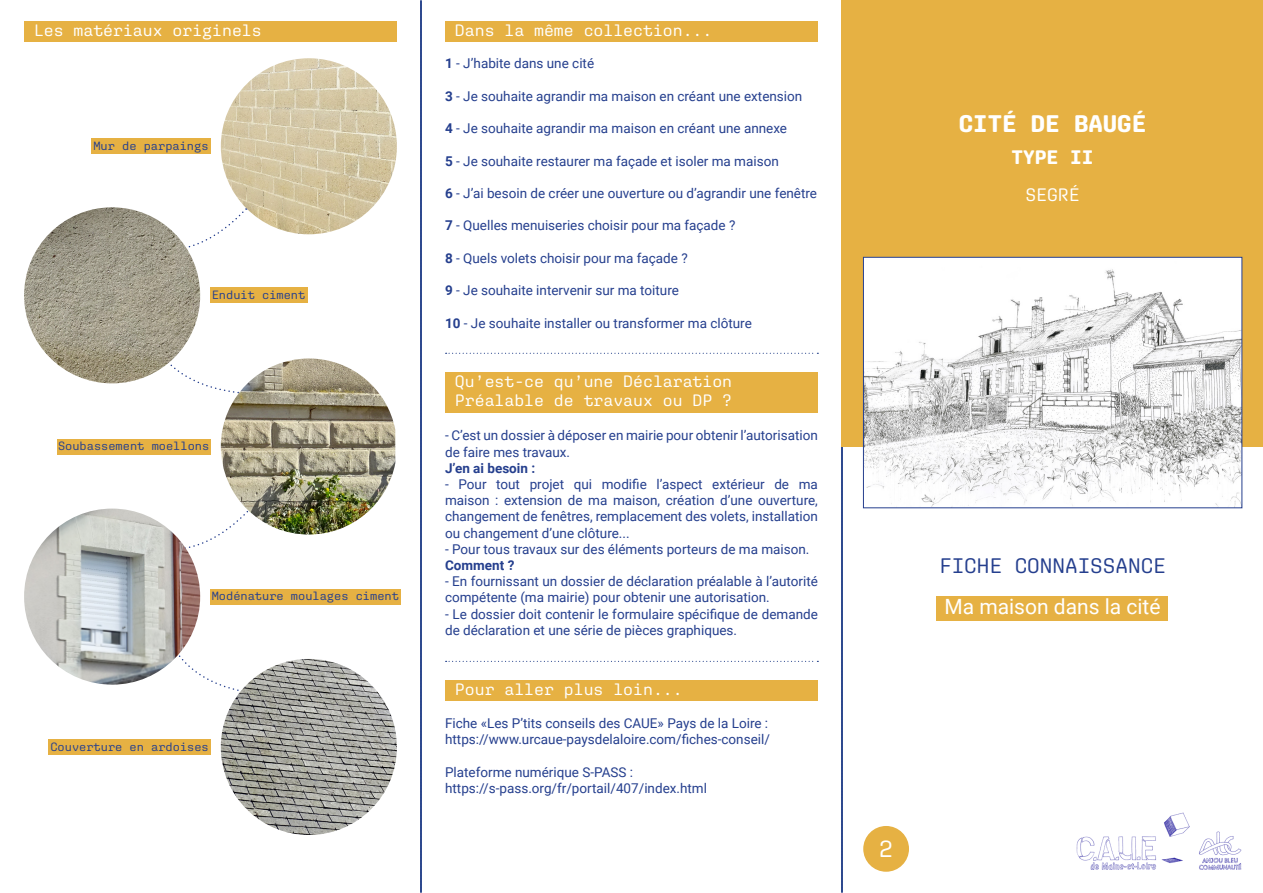
<style>
.page{position:relative;width:1263px;height:893px;background:#fff}
.page>*{position:absolute;margin:0;border:0;box-sizing:border-box;transform-origin:0 0}
.Pour_Titre{font:700 24px "Aglet Mono";color:#fff}
.Pour_Titre-2{font:24px "Aglet Mono";color:#fff}
.Pour_texte{font:21px "Roboto";color:#fff}
.Pour_Titre-3{font:21px "Aglet Mono";color:#253f8e}
.Pour_Titre-4{font:700 19.5px "Aglet Mono";color:#fff}
.Pour_Titre-5{font:18px "Aglet Mono";color:#fff}
.Pour_Titre-6{font:16.5px/19.8px "Aglet Mono";color:#fff}
.Pour_texte-2{font:13.5px/16.2px "Roboto";color:#253f8e}
.t1{font:700 13.5px "Roboto";color:#253f8e}
.Pour_Titre-7{font:12px "Aglet Mono";color:#253f8e}
.s1{font-weight:700}
</style>
<div class="page">
<div style="left:445px;top:21px;width:373px;height:21px;background:#e6b143"></div>
<div style="left:24px;top:21px;width:373px;height:21px;background:#e6b143"></div>
<div style="left:445px;top:680px;width:373px;height:20px;background:#e6b143"></div>
<div style="left:445px;top:372px;width:373px;height:40px;background:#e6b143"></div>
<svg style="left:421px;top:1px;width:1px;height:892px"></svg>
<svg style="left:842px;top:446px;width:1px;height:447px"></svg>
<svg style="left:446px;top:353px;width:372px;height:1px"></svg>
<svg style="left:446px;top:661px;width:372px;height:1px"></svg>
<img style="left:1076px;top:812px;width:166px;height:58px">
<div style="left:937px;top:596px;width:231px;height:25px;background:#e6b143"></div>
<div style="left:841px;top:0;width:422px;height:446px;background:#e6b143"></div>
<div style="left:863px;top:826px;width:46px;height:46px;background:#e6b143;border-radius:50%"></div>
<svg style="left:163px;top:622px;width:192px;height:139px"></svg>
<svg style="left:136px;top:323px;width:181px;height:243px"></svg>
<svg style="left:133px;top:155px;width:225px;height:112px"></svg>
<img style="left:221px;top:58px;width:176px;height:176px;border-radius:88px">
<img style="left:24px;top:207px;width:176px;height:176px;border-radius:88px">
<img style="left:24px;top:509px;width:176px;height:176px;border-radius:88px">
<img style="left:221px;top:358px;width:174px;height:176px">
<img style="left:221px;top:659px;width:176px;height:176px;border-radius:88px">
<div style="left:91px;top:139px;width:119px;height:15px;background:#e6b143"></div>
<div style="left:57px;top:439px;width:153px;height:15px;background:#e6b143"></div>
<div style="left:48px;top:739px;width:162px;height:16px;background:#e6b143"></div>
<div style="left:210px;top:288px;width:98px;height:15px;background:#e6b143"></div>
<div style="left:210px;top:589px;width:191px;height:16px;background:#e6b143"></div>
<img style="left:865px;top:259px;width:375px;height:247px">
<div style="left:863px;top:257px;width:379px;height:251px;border:1px solid #253f8e"></div>
<p class="Pour_Titre-6" style="left:34px;top:20px;width:229px">Les matériaux originels</p>
<p class="Pour_Titre-7" style="left:93px;top:139px;width:117px">Mur de parpaings</p>
<p class="Pour_Titre-7" style="left:212px;top:288px;width:95px">Enduit ciment</p>
<p class="Pour_Titre-7" style="left:58px;top:439px;width:153px">Soubassement moellons</p>
<p class="Pour_Titre-7" style="left:212px;top:589px;width:189px">Modénature moulages ciment</p>
<p class="Pour_Titre-7" style="left:50px;top:739px;width:160px">Couverture en ardoises</p>
<p class="Pour_Titre-6" style="left:455px;top:20px;width:259px">Dans la même collection...</p>
<p class="Pour_texte-2" style="left:445px;top:55px;width:151px"><span class="s1">1</span> - J’habite dans une cité</p>
<p class="Pour_texte-2" style="left:445px;top:87px;width:359px"><span class="s1">3</span> - Je souhaite agrandir ma maison en créant une extension</p>
<p class="Pour_texte-2" style="left:445px;top:120px;width:344px"><span class="s1">4</span> - Je souhaite agrandir ma maison en créant une annexe</p>
<p class="Pour_texte-2" style="left:445px;top:152px;width:335px"><span class="s1">5</span> - Je souhaite restaurer ma façade et isoler ma maison</p>
<p class="Pour_texte-2" style="left:445px;top:185px;width:373px"><span class="s1">6</span> - J’ai besoin de créer une ouverture ou d’agrandir une fenêtre</p>
<p class="Pour_texte-2" style="left:445px;top:217px;width:292px"><span class="s1">7</span> - Quelles menuiseries choisir pour ma façade ?</p>
<p class="Pour_texte-2" style="left:445px;top:249px;width:244px"><span class="s1">8</span> - Quels volets choisir pour ma façade ?</p>
<p class="Pour_texte-2" style="left:445px;top:282px;width:235px"><span class="s1">9</span> - Je souhaite intervenir sur ma toiture</p>
<p class="Pour_texte-2" style="left:445px;top:314px;width:308px"><span class="s1">10</span> - Je souhaite installer ou transformer ma clôture</p>
<p class="Pour_Titre-6" style="left:455px;top:371px;width:279px">Qu’est-ce qu’une Déclaration<br>Préalable de travaux ou DP ?</p>
<p class="Pour_texte-2" style="left:445px;top:427px;width:374px">- C’est un dossier à déposer en mairie pour obtenir l’autorisation de faire mes travaux.</p>
<p class="t1" style="left:445px;top:459px;width:92px">J’en ai besoin :</p>
<p class="Pour_texte-2" style="left:445px;top:476px;width:374px;text-align:justify">- Pour tout projet qui modifie l’aspect extérieur de ma maison : extension de ma maison, création d’une ouverture, changement de fenêtres, remplacement des volets, installation ou changement d’une clôture...</p>
<p class="Pour_texte-2" style="left:445px;top:540px;width:366px">- Pour tous travaux sur des éléments porteurs de ma maison.</p>
<p class="t1" style="left:445px;top:556px;width:71px">Comment ?</p>
<p class="Pour_texte-2" style="left:445px;top:573px;width:374px">- En fournissant un dossier de déclaration préalable à l’autorité compétente (ma mairie) pour obtenir une autorisation.</p>
<p class="Pour_texte-2" style="left:445px;top:605px;width:374px">- Le dossier doit contenir le formulaire spécifique de demande de déclaration et une série de pièces graphiques.</p>
<p class="Pour_Titre-6" style="left:455px;top:679px;width:229px">Pour aller plus loin...</p>
<p class="Pour_texte-2" style="left:445px;top:715px;width:326px">Fiche «Les P’tits conseils des CAUE» Pays de la Loire : https://www.urcaue-paysdelaloire.com/fiches-conseil/</p>
<p class="Pour_texte-2" style="left:445px;top:763px;width:263px">Plateforme numérique S-PASS : https://s-pass.org/fr/portail/407/index.html</p>
<p class="Pour_Titre" style="left:959px;top:109px;width:189px">CITÉ DE BAUGÉ</p>
<p class="Pour_Titre-4" style="left:1011px;top:146px;width:83px">TYPE II</p>
<p class="Pour_Titre-5" style="left:1025px;top:184px;width:55px">SEGRÉ</p>
<p class="Pour_Titre-3" style="left:939px;top:553px;width:228px">FICHE CONNAISSANCE</p>
<p class="Pour_texte" style="left:944px;top:591px;width:218px">Ma maison dans la cité</p>
<p class="Pour_Titre-2" style="left:879px;top:834px;width:16px">2</p>
</div>
